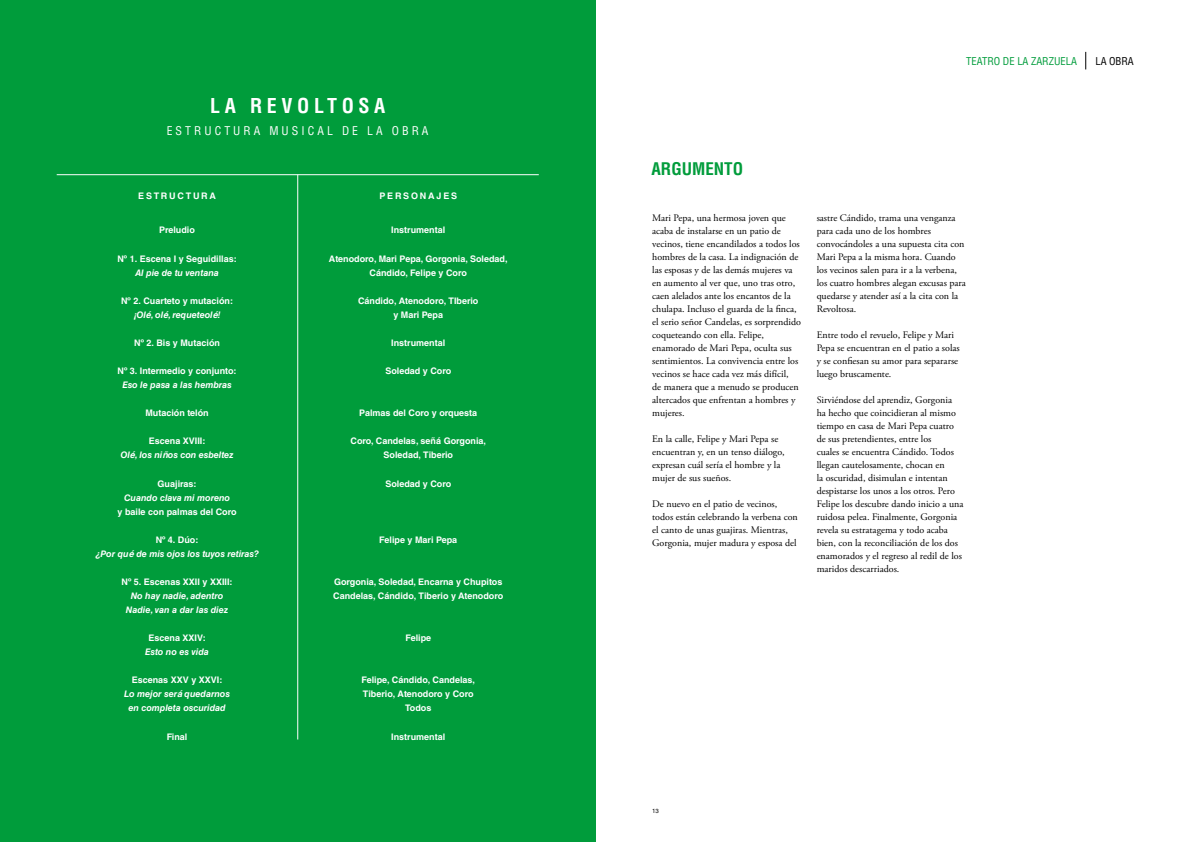
<style>
.page{position:relative;width:1191px;height:842px;background:#fff}
.page>*{position:absolute;margin:0;border:0;box-sizing:border-box;transform-origin:0 0}
.t1{font:700 condensed 20px "Helvetica LT Std";letter-spacing:.23em;color:#fff}
.t2{font:700 condensed 17px "Helvetica LT Std";color:#009c3b}
.t3{font:condensed 11.8px "Helvetica LT Std";letter-spacing:.26em;color:#fff}
.t4{font:condensed 10.6px "Helvetica LT Std";color:#009c3b}
.t5{font:condensed 10.6px "Helvetica LT Std";color:#000}
.t6{font:10px/13px "Adobe Garamond Pro";color:#000}
.t7{font:700 9px/14px "Helvetica LT Std";color:#fff;text-align:center}
.t8{font:italic 700 9px/14px "Helvetica LT Std";color:#fff;text-align:center}
.t9{font:6px "Helvetica LT Std";color:#000}
</style>
<div class="page">
<div style="left:0;top:0;width:595px;height:842px;background:#009c3b"></div>
<hr style="left:57px;top:175px;width:482px;height:1px;background:#fff">
<hr style="left:297px;top:175px;width:1px;height:564px;background:#fff">
<svg style="left:1085px;top:52px;width:1px;height:17px"></svg>
<h1 class="t1" style="left:210px;top:93px;width:177px">L A REVOL TOSA</h1>
<p class="t3" style="left:167px;top:123px;width:263px">ESTRUCTURA MUSICAL DE LA OBRA</p>
<p class="t7" style="left:138px;top:189px;width:8px">est</p>
<p class="t7" style="left:161px;top:189px;width:55px">ruct ura</p>
<p class="t7" style="left:379px;top:189px;width:72px">pe rsona jes</p>
<p class="t7" style="left:159px;top:223px;width:37px">Preludio</p>
<p class="t7" style="left:117px;top:251px;width:121px">Nº 1. Escena I y Seguidillas:</p>
<p class="t8" style="left:135px;top:265px;width:85px">Al pie de tu ventana</p>
<p class="t7" style="left:121px;top:293px;width:113px">Nº 2. Cuarteto y mutación:</p>
<p class="t8" style="left:133px;top:307px;width:89px">¡Olé, olé, requeteolé!</p>
<p class="t7" style="left:134px;top:336px;width:87px">Nº 2. Bis y Mutación</p>
<p class="t7" style="left:118px;top:364px;width:120px">Nº 3. Intermedio y conjunto:</p>
<p class="t8" style="left:122px;top:378px;width:111px">Eso le pasa a las hembras</p>
<p class="t7" style="left:145px;top:406px;width:65px">Mutación telón</p>
<p class="t7" style="left:149px;top:434px;width:58px">Escena XVIII:</p>
<p class="t8" style="left:120px;top:448px;width:115px">Olé, los niños con esbeltez</p>
<p class="t7" style="left:158px;top:476px;width:40px">Guajiras:</p>
<p class="t8" style="left:124px;top:490px;width:108px">Cuando clava mi moreno</p>
<p class="t7" style="left:118px;top:504px;width:120px">y baile con palmas del Coro</p>
<p class="t7" style="left:156px;top:532px;width:44px">Nº 4. Dúo:</p>
<p class="t8" style="left:95px;top:546px;width:165px">¿Por qué de mis ojos los tuyos retiras?</p>
<p class="t7" style="left:122px;top:575px;width:112px">Nº 5. Escenas XXII y XXIII:</p>
<p class="t8" style="left:126px;top:589px;width:104px">No hay nadie, adentro<br>Nadie, van a dar las diez</p>
<p class="t7" style="left:148px;top:631px;width:59px">Escena XXIV:</p>
<p class="t8" style="left:145px;top:645px;width:65px">Esto no es vida</p>
<p class="t7" style="left:132px;top:673px;width:92px">Escenas XXV y XXVI:</p>
<p class="t8" style="left:124px;top:687px;width:107px">Lo mejor será quedarnos en completa oscuridad</p>
<p class="t7" style="left:167px;top:729px;width:22px">Final</p>
<p class="t7" style="left:391px;top:223px;width:55px">Instrumental</p>
<p class="t7" style="left:329px;top:251px;width:180px">Atenodoro, Mari Pepa, Gorgonia, Soledad,<br>Cándido, Felipe y Coro</p>
<p class="t7" style="left:358px;top:293px;width:122px">Cándido, Atenodoro, TIberio y Mari Pepa</p>
<p class="t7" style="left:391px;top:336px;width:55px">Instrumental</p>
<p class="t7" style="left:385px;top:364px;width:67px">Soledad y Coro</p>
<p class="t7" style="left:359px;top:406px;width:119px">Palmas del Coro y orquesta</p>
<p class="t7" style="left:350px;top:434px;width:137px">Coro, Candelas, señá Gorgonia,<br>Soledad, Tiberio</p>
<p class="t7" style="left:385px;top:476px;width:67px">Soledad y Coro</p>
<p class="t7" style="left:379px;top:532px;width:79px">Felipe y Mari Pepa</p>
<p class="t7" style="left:333px;top:575px;width:171px;text-align:left">Gorgonia, Soledad, Encarna y Chupitos<br>Candelas, Cándido, Tiberio y Atenodoro</p>
<p class="t7" style="left:405px;top:631px;width:27px">Felipe</p>
<p class="t7" style="left:361px;top:673px;width:115px">Felipe, Cándido, Candelas,<br>Tiberio, Atenodoro y Coro<br>Todos</p>
<p class="t7" style="left:391px;top:729px;width:55px">Instrumental</p>
<p class="t4" style="left:966px;top:54px;width:112px">TEATRO DE LA ZARZUELA</p>
<p class="t5" style="left:1095px;top:54px;width:40px">LA OBRA</p>
<h2 class="t2" style="left:651px;top:158px;width:93px">ARGUMENTO</h2>
<p class="t6" style="left:652px;top:211px;width:150px">Mari Pepa, una hermosa joven que acaba de instalarse en un patio de vecinos, tiene encandilados a todos los hombres de la casa. La indignación de las esposas y de las demás mujeres va en aumento al ver que, uno tras otro, caen alelados ante los encantos de la chulapa. Incluso el guarda de la finca, el serio señor Candelas, es sorprendido coqueteando con ella. Felipe, enamorado de Mari Pepa, oculta sus sentimientos. La convivencia entre los vecinos se hace cada vez más difícil,<br>de manera que a menudo se producen altercados que enfrentan a hombres y mujeres.</p>
<p class="t6" style="left:652px;top:432px;width:134px">En la calle, Felipe y Mari Pepa se encuentran y, en un tenso diálogo, expresan cuál sería el hombre y la mujer de sus sueños.</p>
<p class="t6" style="left:652px;top:497px;width:147px">De nuevo en el patio de vecinos, todos están celebrando la verbena con el canto de unas guajiras. Mientras, Gorgonia, mujer madura y esposa del</p>
<p class="t6" style="left:816px;top:211px;width:151px">sastre Cándido, trama una venganza para cada uno de los hombres convocándoles a una supuesta cita con<br>Mari Pepa a la misma hora. Cuando los vecinos salen para ir a la verbena, los cuatro hombres alegan excusas para quedarse y atender así a la cita con la<br>Revoltosa.</p>
<p class="t6" style="left:816px;top:328px;width:145px">Entre todo el revuelo, Felipe y Mari<br>Pepa se encuentran en el patio a solas y se confiesan su amor para separarse luego bruscamente.</p>
<p class="t6" style="left:816px;top:393px;width:148px">Sirviéndose del aprendiz, Gorgonia ha hecho que coincidieran al mismo tiempo en casa de Mari Pepa cuatro de sus pretendientes, entre los<br>cuales se encuentra Cándido. Todos llegan cautelosamente, chocan en<br>la oscuridad, disimulan e intentan despistarse los unos a los otros. Pero Felipe los descubre dando inicio a una ruidosa pelea. Finalmente, Gorgonia revela su estratagema y todo acaba bien, con la reconciliación de los dos enamorados y el regreso al redil de los maridos descarriados.</p>
<p class="t9" style="left:652px;top:807px;width:8px">13</p>
</div>
